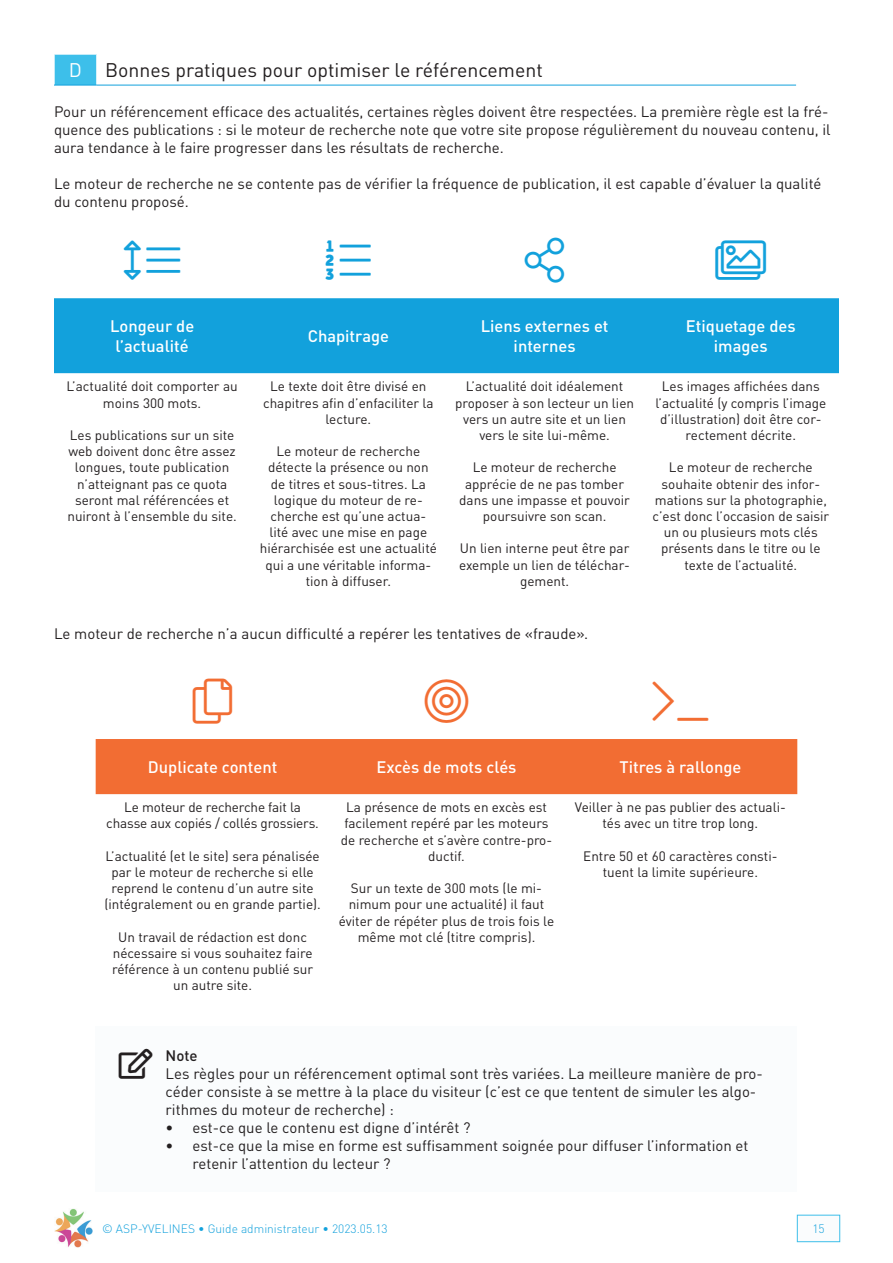
<style>
.page{position:relative;width:893px;height:1263px;background:#fff}
.page>*{position:absolute;margin:0;border:0;box-sizing:border-box;transform-origin:0 0}
.t1{font:19.5px "DIN Pro";color:#231f20}
.t2{font:500 16.5px/19.8px "DIN Pro";color:#fff;text-align:center}
.t3{font:15px/18px "DIN Pro";color:#231f20}
.t4{font:500 15px "DIN Pro";color:#231f20}
.t5{font:13.5px/16.2px "DIN Pro";color:#231f20;text-align:center}
.t6{font:300 12px "DIN Pro";color:#12a1dc}
.s1{color:#fff}
</style>
<div class="page">
<div style="left:797px;top:1215px;width:43px;height:27px;background:#fafcfd"></div>
<div style="left:797px;top:1215px;width:43px;height:27px;border:1px solid #3dbfea"></div>
<img style="left:54px;top:1209px;width:38px;height:38px">
<div style="left:54px;top:54px;width:43px;height:31px;background:#3dbfea"></div>
<hr style="left:54px;top:54px;width:43px;height:1px;background:#fff">
<hr style="left:54px;top:54px;width:1px;height:31px;background:#fff">
<hr style="left:96px;top:54px;width:1px;height:31px;background:#fff">
<hr style="left:54px;top:85px;width:43px;height:1px;background:#12a1dc">
<hr style="left:97px;top:85px;width:699px;height:1px;background:#12a1dc">
<div style="left:54px;top:298px;width:785px;height:75px;background:#12a1dc"></div>
<div style="left:96px;top:739px;width:701px;height:55px;background:#f26d33"></div>
<div style="left:96px;top:1026px;width:701px;height:165px;background:#fafcfd"></div>
<h1 class="t1" style="left:69px;top:54px;width:475px"><span class="s1">D</span> Bonnes pratiques pour optimiser le référencement</h1>
<p class="t3" style="left:54px;top:101px;width:778px">Pour un référencement efficace des actualités, certaines règles doivent être respectées. La première règle est la fré&shy;quence des publications : si le moteur de recherche note que votre site propose régulièrement du nouveau contenu, il aura tendance à le faire progresser dans les résultats de recherche.</p>
<p class="t3" style="left:54px;top:173px;width:769px">Le moteur de recherche ne se contente pas de vérifier la fréquence de publication, il est capable d’évaluer la qualité du contenu proposé.</p>
<p class="t2" style="left:110px;top:314px;width:86px">Longeur de l’actualité</p>
<p class="t2" style="left:308px;top:324px;width:83px">Chapitrage</p>
<p class="t2" style="left:481px;top:314px;width:129px">Liens externes et internes</p>
<p class="t2" style="left:686px;top:314px;width:111px">Etiquetage des images</p>
<p class="t5" style="left:67px;top:377px;width:173px">L’actualité doit comporter au moins 300 mots.</p>
<p class="t5" style="left:67px;top:426px;width:171px">Les publications sur un site web doivent donc être assez longues, toute publication n’atteignant pas ce quota seront mal référencées et nuiront à l’ensemble du site.</p>
<p class="t5" style="left:263px;top:377px;width:172px">Le texte doit être divisé en chapitres afin d’enfaciliter la lecture.</p>
<p class="t5" style="left:260px;top:442px;width:179px">Le moteur de recherche détecte la présence ou non de titres et sous-titres. La logique du moteur de re&shy;cherche est qu’une actua&shy;lité avec une mise en page hiérarchisée est une actualité qui a une véritable informa&shy;tion à diffuser.</p>
<p class="t5" style="left:655px;top:377px;width:172px">Les images affichées dans l’actualité (y compris l’image d’illustration) doit être cor&shy;rectement décrite.</p>
<p class="t5" style="left:652px;top:458px;width:178px">Le moteur de recherche souhaite obtenir des infor&shy;mations sur la photographie, c’est donc l’occasion de saisir un ou plusieurs mots clés présents dans le titre ou le texte de l’actualité.</p>
<p class="t5" style="left:455px;top:377px;width:180px">L’actualité doit idéalement proposer à son lecteur un lien vers un autre site et un lien vers le site lui-même.</p>
<p class="t5" style="left:459px;top:458px;width:172px">Le moteur de recherche apprécie de ne pas tomber dans une impasse et pouvoir poursuivre son scan.</p>
<p class="t5" style="left:459px;top:539px;width:172px">Un lien interne peut être par exemple un lien de téléchar&shy;gement.</p>
<p class="t3" style="left:54px;top:623px;width:536px">Le moteur de recherche n’a aucun difficulté a repérer les tentatives de «fraude».</p>
<p class="t2" style="left:148px;top:755px;width:131px">Duplicate content</p>
<p class="t2" style="left:377px;top:755px;width:141px">Excès de mots clés</p>
<p class="t2" style="left:619px;top:755px;width:123px">Titres à rallonge</p>
<p class="t5" style="left:106px;top:798px;width:214px">Le moteur de recherche fait la chasse aux copiés / collés grossiers.</p>
<p class="t5" style="left:104px;top:846px;width:218px">L’actualité (et le site) sera pénalisée par le moteur de recherche si elle reprend le contenu d’un autre site (intégralement ou en grande partie).</p>
<p class="t5" style="left:112px;top:927px;width:202px">Un travail de rédaction est donc nécessaire si vous souhaitez faire référence à un contenu publié sur un autre site.</p>
<p class="t5" style="left:341px;top:798px;width:213px">La présence de mots en excès est facilement repéré par les moteurs de recherche et s’avère contre-pro&shy;ductif.</p>
<p class="t5" style="left:339px;top:879px;width:217px">Sur un texte de 300 mots (le mi&shy;nimum pour une actualité) il faut éviter de répéter plus de trois fois le même mot clé (titre compris).</p>
<p class="t5" style="left:575px;top:798px;width:212px">Veiller à ne pas publier des actuali&shy;tés avec un titre trop long.</p>
<p class="t5" style="left:583px;top:846px;width:196px">Entre 50 et 60 caractères consti&shy;tuent la limite supérieure.</p>
<p class="t4" style="left:166px;top:1043px;width:34px">Note</p>
<p class="t3" style="left:166px;top:1062px;width:599px">Les règles pour un référencement optimal sont très variées. La meilleure manière de pro&shy;céder consiste à se mettre à la place du visiteur (c’est ce que tentent de simuler les algo&shy;rithmes du moteur de recherche) :</p>
<p class="t3" style="left:166px;top:1116px;width:306px">• est-ce que le contenu est digne d’intérêt ?</p>
<p class="t3" style="left:193px;top:1134px;width:557px;text-indent:-27px">• est-ce que la mise en forme est suffisamment soignée pour diffuser l’information et retenir l’attention du lecteur ?</p>
<p class="t6" style="left:102px;top:1219px;width:287px">© ASP-YVELINES • Guide administrateur • 2023.05.13</p>
<p class="t6" style="left:812px;top:1219px;width:14px">15</p>
</div>
